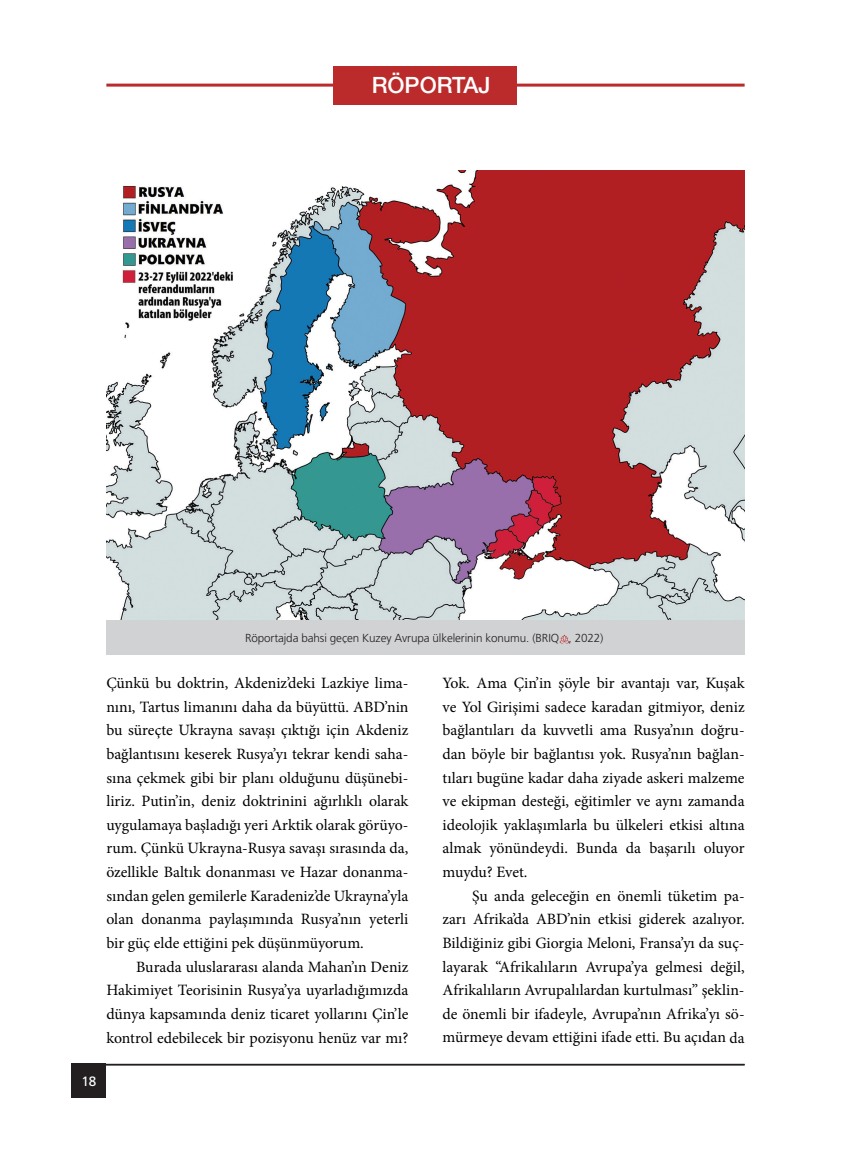
<style>
.page{position:relative;width:851px;height:1149px;background:#fff}
.page>*{position:absolute;margin:0;border:0;box-sizing:border-box;transform-origin:0 0}
.t1{font:500 22.5px "Helvetica Neue LT Pro";color:#fff}
.t2{font:15.75px/23.5px "Minion Pro";color:#000;text-align:justify}
.t3{font:500 13.5px "Helvetica Neue LT Pro";color:#fff}
.t4{font:11.7px "Frutiger Tr Light Nr";letter-spacing:-.01em;color:#231f20}
.s1{font-family:"Frutiger Tr";font-weight:400}
</style>
<div class="page">
<hr style="left:72px;top:1063px;width:672px;height:1px;background:#231f20">
<div style="left:72px;top:1063px;width:34px;height:34px;background:#231f20"></div>
<hr style="left:106px;top:84px;width:638px;height:3px;background:#bc2b2b">
<div style="left:333px;top:66px;width:184px;height:38px;background:#bc2b2b"></div>
<img style="left:106px;top:170px;width:638px;height:450px">
<div style="left:106px;top:620px;width:638px;height:34px;background:#d1d2d4"></div>
<svg style="left:559px;top:634px;width:10px;height:9px"></svg>
<h1 class="t1" style="left:371px;top:71px;width:120px">RÖPORTAJ</h1>
<p class="t4" style="left:245px;top:631px;width:359px">Röportajda bahsi geçen Kuzey Avrupa ülkelerinin konumu. (BRIQ , 2022)</p>
<p class="t2" style="left:106px;top:671px;width:303px">Çünkü bu doktrin, Akdeniz’deki Lazkiye lima&shy;nını, Tartus limanını daha da büyüttü. ABD’nin bu süreçte Ukrayna savaşı çıktığı için Akdeniz bağlantısını keserek Rusya’yı tekrar kendi saha&shy;sına çekmek gibi bir planı olduğunu düşünebi&shy;liriz. Putin’in, deniz doktrinini ağırlıklı olarak uygulamaya başladığı yeri Arktik olarak görüyo&shy;rum. Çünkü Ukrayna-Rusya savaşı sırasında da, özellikle Baltık donanması ve Hazar donanma&shy;sından gelen gemilerle Karadeniz’de Ukrayna’yla olan donanma paylaşımında Rusya’nın yeterli bir güç elde ettiğini pek düşünmüyorum.</p>
<p class="t2" style="left:106px;top:954px;width:303px;text-indent:30px">Burada uluslararası alanda Mahan’ın Deniz Hakimiyet Teorisinin Rusya’ya uyarladığımızda dünya kapsamında deniz ticaret yollarını Çin’le kontrol edebilecek bir pozisyonu henüz var mı?</p>
<p class="t3" style="left:81px;top:1070px;width:17px">18<span class="s1">18</span></p>
<p class="t2" style="left:442px;top:671px;width:303px">Yok. Ama Çin’in şöyle bir avantajı var, Kuşak ve Yol Girişimi sadece karadan gitmiyor, deniz bağlantıları da kuvvetli ama Rusya’nın doğru&shy;dan böyle bir bağlantısı yok. Rusya’nın bağlan&shy;tıları bugüne kadar daha ziyade askeri malzeme ve ekipman desteği, eğitimler ve aynı zamanda ideolojik yaklaşımlarla bu ülkeleri etkisi altına almak yönündeydi. Bunda da başarılı oluyor muydu? Evet.</p>
<p class="t2" style="left:442px;top:883px;width:303px;text-indent:30px">Şu anda geleceğin en önemli tüketim pa&shy;zarı Afrika’da ABD’nin etkisi giderek azalıyor.<br>Bildiğiniz gibi Giorgia Meloni, Fransa’yı da suç&shy;layarak “Afrikalıların Avrupa’ya gelmesi değil, Afrikalıların Avrupalılardan kurtulması” şeklin&shy;de önemli bir ifadeyle, Avrupa’nın Afrika’yı sö&shy;mürmeye devam ettiğini ifade etti. Bu açıdan da</p>
</div>
